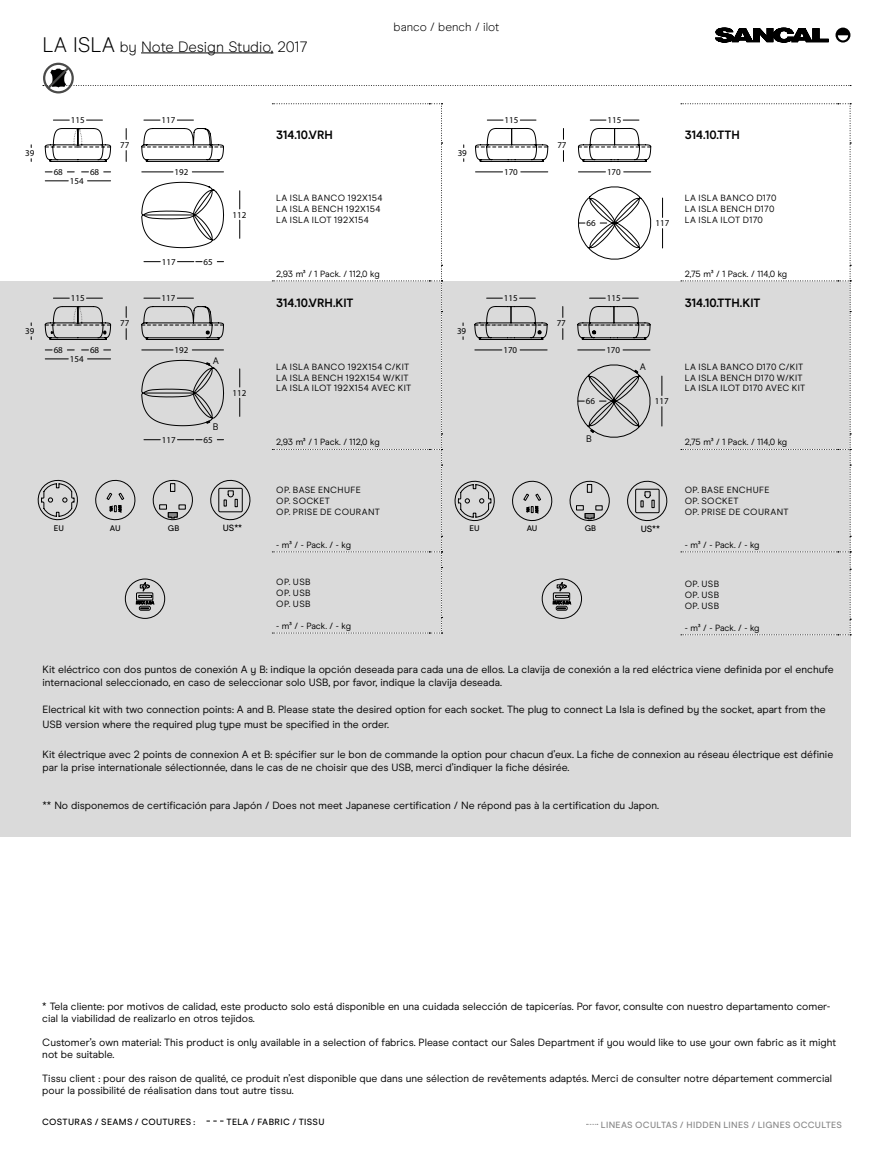
<style>
.page{position:relative;width:893px;height:1149px;background:#fff}
.page>*{position:absolute;margin:0;border:0;box-sizing:border-box;transform-origin:0 0}
.t1{font:300 15px "Modern Era";color:#000}
.t2{font:700 12px "Modern Era";color:#000}
.t3{font:300 12px "Modern Era";color:#000}
.t4{font:10.5px/12px "Modern Era";color:#000}
.t5{font:9.45px "Modern Era";color:#000}
.t6{font:9px/10.8px "Modern Era";letter-spacing:.035em;color:#000}
.t7{font:9px "Myriad Pro";color:#000}
.t8{font:9px "Modern Era";color:#000}
.t9{font:500 9px "Modern Era";letter-spacing:.035em;color:#000}
.t10{font:500 9px "Modern Era";letter-spacing:.035em;color:#878787}
.t11{font:500 9px "Modern Era";color:#000}
.t12{font:500 8.1px "Modern Era";color:#000}
.t13{font:4.5px "Myriad Pro";color:#000}
.t14{font:3.3px "Myriad Pro";color:#000}
.s1{font-size:21px}
</style>
<div class="page">
<svg style="left:835px;top:28px;width:15px;height:15px"></svg>
<svg style="left:715px;top:28px;width:114px;height:15px"></svg>
<hr style="left:141px;top:52px;width:132px;height:1px;background:#000">
<div style="left:0;top:282px;width:850px;height:554px;background:#dadada"></div>
<svg style="left:177px;top:261px;width:25px;height:1px"></svg>
<svg style="left:144px;top:261px;width:16px;height:1px"></svg>
<svg style="left:30px;top:119px;width:210px;height:129px"></svg>
<svg style="left:177px;top:439px;width:25px;height:1px"></svg>
<svg style="left:144px;top:439px;width:16px;height:1px"></svg>
<svg style="left:30px;top:297px;width:210px;height:129px"></svg>
<svg style="left:136px;top:581px;width:17px;height:29px"></svg>
<div style="left:125px;top:578px;width:40px;height:40px;border:1px solid #000;border-radius:50%"></div>
<svg style="left:272px;top:103px;width:170px;height:530px"></svg>
<svg style="left:95px;top:479px;width:41px;height:42px"></svg>
<svg style="left:37px;top:479px;width:41px;height:42px"></svg>
<svg style="left:152px;top:479px;width:41px;height:42px"></svg>
<svg style="left:210px;top:479px;width:41px;height:42px"></svg>
<div style="left:43px;top:63px;width:31px;height:30px;border:2px solid #4a4a49;border-radius:50%"></div>
<svg style="left:43px;top:65px;width:808px;height:26px"></svg>
<svg style="left:475px;top:119px;width:188px;height:141px"></svg>
<svg style="left:474px;top:297px;width:189px;height:141px"></svg>
<svg style="left:681px;top:103px;width:170px;height:532px"></svg>
<svg style="left:553px;top:581px;width:17px;height:29px"></svg>
<div style="left:542px;top:578px;width:40px;height:40px;border:1px solid #000;border-radius:50%"></div>
<svg style="left:512px;top:480px;width:41px;height:42px"></svg>
<svg style="left:454px;top:480px;width:41px;height:42px"></svg>
<svg style="left:569px;top:480px;width:41px;height:42px"></svg>
<svg style="left:627px;top:480px;width:41px;height:42px"></svg>
<h1 class="t1" style="left:43px;top:38px;width:266px"><span class="s1">LA ISLA</span> by Note Design Studio, 2017</h1>
<p class="t3" style="left:394px;top:20px;width:107px">banco / bench / ilot</p>
<p class="t7" style="left:25px;top:147px;width:11px">39</p>
<p class="t7" style="left:71px;top:114px;width:15px">115</p>
<p class="t7" style="left:54px;top:166px;width:11px">68</p>
<p class="t7" style="left:90px;top:166px;width:11px">68</p>
<p class="t7" style="left:70px;top:175px;width:15px">154</p>
<p class="t7" style="left:120px;top:139px;width:11px">77</p>
<p class="t7" style="left:162px;top:114px;width:15px">117</p>
<p class="t7" style="left:175px;top:166px;width:15px">192</p>
<p class="t7" style="left:233px;top:209px;width:15px">112</p>
<p class="t2" style="left:276px;top:127px;width:58px">314.10.VRH</p>
<p class="t6" style="left:276px;top:192px;width:108px">LA ISLA BANCO 192X154<br>LA ISLA BENCH 192X154<br>LA ISLA ILOT 192X154</p>
<p class="t7" style="left:458px;top:147px;width:11px">39</p>
<p class="t7" style="left:505px;top:114px;width:15px">115</p>
<p class="t7" style="left:607px;top:114px;width:15px">115</p>
<p class="t7" style="left:557px;top:139px;width:11px">77</p>
<p class="t7" style="left:504px;top:166px;width:15px">170</p>
<p class="t7" style="left:607px;top:166px;width:15px">170</p>
<p class="t7" style="left:586px;top:217px;width:11px">66</p>
<p class="t7" style="left:655px;top:217px;width:15px">117</p>
<p class="t2" style="left:685px;top:127px;width:57px">314.10.TTH</p>
<p class="t6" style="left:685px;top:192px;width:93px">LA ISLA BANCO D170<br>LA ISLA BENCH D170<br>LA ISLA ILOT D170</p>
<p class="t7" style="left:25px;top:325px;width:11px">39</p>
<p class="t7" style="left:71px;top:292px;width:15px">115</p>
<p class="t7" style="left:54px;top:344px;width:11px">68</p>
<p class="t7" style="left:90px;top:344px;width:11px">68</p>
<p class="t7" style="left:70px;top:353px;width:15px">154</p>
<p class="t7" style="left:120px;top:317px;width:11px">77</p>
<p class="t7" style="left:162px;top:256px;width:15px">117</p>
<p class="t7" style="left:162px;top:292px;width:15px">117</p>
<p class="t7" style="left:204px;top:256px;width:11px">65</p>
<p class="t7" style="left:175px;top:344px;width:15px">192</p>
<p class="t5" style="left:213px;top:355px;width:8px">A</p>
<p class="t5" style="left:213px;top:421px;width:7px">B</p>
<p class="t7" style="left:233px;top:387px;width:15px">112</p>
<p class="t8" style="left:276px;top:268px;width:105px">2,93 m³ / 1 Pack. / 112,0 kg</p>
<p class="t2" style="left:276px;top:296px;width:79px">314.10.VRH.KIT</p>
<p class="t6" style="left:276px;top:361px;width:137px">LA ISLA BANCO 192X154 C/KIT<br>LA ISLA BENCH 192X154 W/KIT<br>LA ISLA ILOT 192X154 AVEC KIT</p>
<p class="t7" style="left:457px;top:325px;width:11px">39</p>
<p class="t7" style="left:504px;top:292px;width:15px">115</p>
<p class="t7" style="left:607px;top:292px;width:15px">115</p>
<p class="t7" style="left:557px;top:317px;width:11px">77</p>
<p class="t7" style="left:503px;top:344px;width:15px">170</p>
<p class="t7" style="left:606px;top:344px;width:15px">170</p>
<p class="t5" style="left:640px;top:361px;width:8px">A</p>
<p class="t7" style="left:586px;top:395px;width:11px">66</p>
<p class="t7" style="left:655px;top:395px;width:15px">117</p>
<p class="t8" style="left:685px;top:268px;width:104px">2,75 m³ / 1 Pack. / 114,0 kg</p>
<p class="t2" style="left:685px;top:296px;width:77px">314.10.TTH.KIT</p>
<p class="t6" style="left:685px;top:361px;width:122px">LA ISLA BANCO D170 C/KIT<br>LA ISLA BENCH D170 W/KIT<br>LA ISLA ILOT D170 AVEC KIT</p>
<p class="t5" style="left:586px;top:433px;width:7px">B</p>
<p class="t7" style="left:204px;top:434px;width:11px">65</p>
<p class="t7" style="left:162px;top:434px;width:15px">117</p>
<p class="t8" style="left:276px;top:437px;width:105px">2,93 m³ / 1 Pack. / 112,0 kg</p>
<p class="t6" style="left:276px;top:485px;width:105px">OP. BASE ENCHUFE<br>OP. SOCKET<br>OP. PRISE DE COURANT</p>
<p class="t6" style="left:276px;top:539px;width:76px">- m³ / - Pack. / - kg</p>
<p class="t6" style="left:276px;top:576px;width:36px;text-align:justify">OP. USB OP. USB OP. USB</p>
<p class="t6" style="left:276px;top:620px;width:76px">- m³ / - Pack. / - kg</p>
<p class="t4" style="left:43px;top:663px;width:793px;line-height:12.6px">Kit eléctrico con dos puntos de conexión A y B: indique la opción deseada para cada una de ellos. La clavija de conexión a la red eléctrica viene definida por el enchufe internacional seleccionado, en caso de seleccionar solo USB, por favor, indique la clavija deseada.</p>
<p class="t4" style="left:43px;top:702px;width:785px;line-height:15px">Electrical kit with two connection points: A and B. Please state the desired option for each socket. The plug to connect La Isla is defined by the socket, apart from the<br>USB version where the required plug type must be specified in the order.</p>
<p class="t4" style="left:43px;top:748px;width:792px;line-height:12.6px">Kit électrique avec 2 points de connexion A et B: spécifier sur le bon de commande la option pour chacun d’eux. La fiche de connexion au réseau électrique est définie par la prise internationale sélectionnée, dans le cas de ne choisir que des USB, merci d’indiquer la fiche désirée.</p>
<p class="t4" style="left:43px;top:798px;width:618px">** No disponemos de certificación para Japón / Does not meet Japanese certification / Ne répond pas à la certification du Japon.</p>
<p class="t8" style="left:685px;top:437px;width:104px">2,75 m³ / 1 Pack. / 114,0 kg</p>
<p class="t6" style="left:685px;top:485px;width:105px">OP. BASE ENCHUFE<br>OP. SOCKET<br>OP. PRISE DE COURANT</p>
<p class="t6" style="left:685px;top:539px;width:76px">- m³ / - Pack. / - kg</p>
<p class="t6" style="left:685px;top:578px;width:36px;text-align:justify">OP. USB OP. USB OP. USB</p>
<p class="t6" style="left:685px;top:622px;width:76px">- m³ / - Pack. / - kg</p>
<p class="t14" style="left:109px;top:511px;width:7px;rotate:-90deg">10A</p>
<p class="t14" style="left:122px;top:505px;width:8px;rotate:90deg">250V</p>
<p class="t14" style="left:526px;top:512px;width:7px;rotate:-90deg">10A</p>
<p class="t14" style="left:539px;top:506px;width:8px;rotate:90deg">250V</p>
<p class="t12" style="left:54px;top:523px;width:12px">EU</p>
<p class="t12" style="left:110px;top:523px;width:12px">AU</p>
<p class="t12" style="left:168px;top:523px;width:13px">GB</p>
<p class="t11" style="left:223px;top:522px;width:21px">US**</p>
<p class="t12" style="left:470px;top:524px;width:12px">EU</p>
<p class="t12" style="left:527px;top:524px;width:12px">AU</p>
<p class="t12" style="left:585px;top:524px;width:13px">GB</p>
<p class="t11" style="left:641px;top:523px;width:21px">US**</p>
<p class="t13" style="left:136px;top:599px;width:19px">MAX 5.0A</p>
<p class="t13" style="left:553px;top:599px;width:19px">MAX 5.0A</p>
<p class="t4" style="left:42px;top:999px;width:790px">* Tela cliente: por motivos de calidad, este producto solo está disponible en una cuidada selección de tapicerías. Por favor, consulte con nuestro departamento comer&shy;cial la viabilidad de realizarlo en otros tejidos.</p>
<p class="t4" style="left:42px;top:1035px;width:795px">Customer’s own material: This product is only available in a selection of fabrics. Please contact our Sales Department if you would like to use your own fabric as it might not be suitable.</p>
<p class="t4" style="left:42px;top:1071px;width:791px">Tissu client : pour des raison de qualité, ce produit n’est disponible que dans une sélection de revêtements adaptés. Merci de consulter notre département commercial pour la possibilité de réalisation dans tout autre tissu.</p>
<p class="t9" style="left:42px;top:1115px;width:155px">COSTURAS / SEAMS / COUTURES :</p>
<p class="t9" style="left:227px;top:1115px;width:99px">TELA / FABRIC / TISSU</p>
<p class="t10" style="left:601px;top:1119px;width:242px">LINEAS OCULTAS / HIDDEN LINES / LIGNES OCCULTES</p>
</div>
